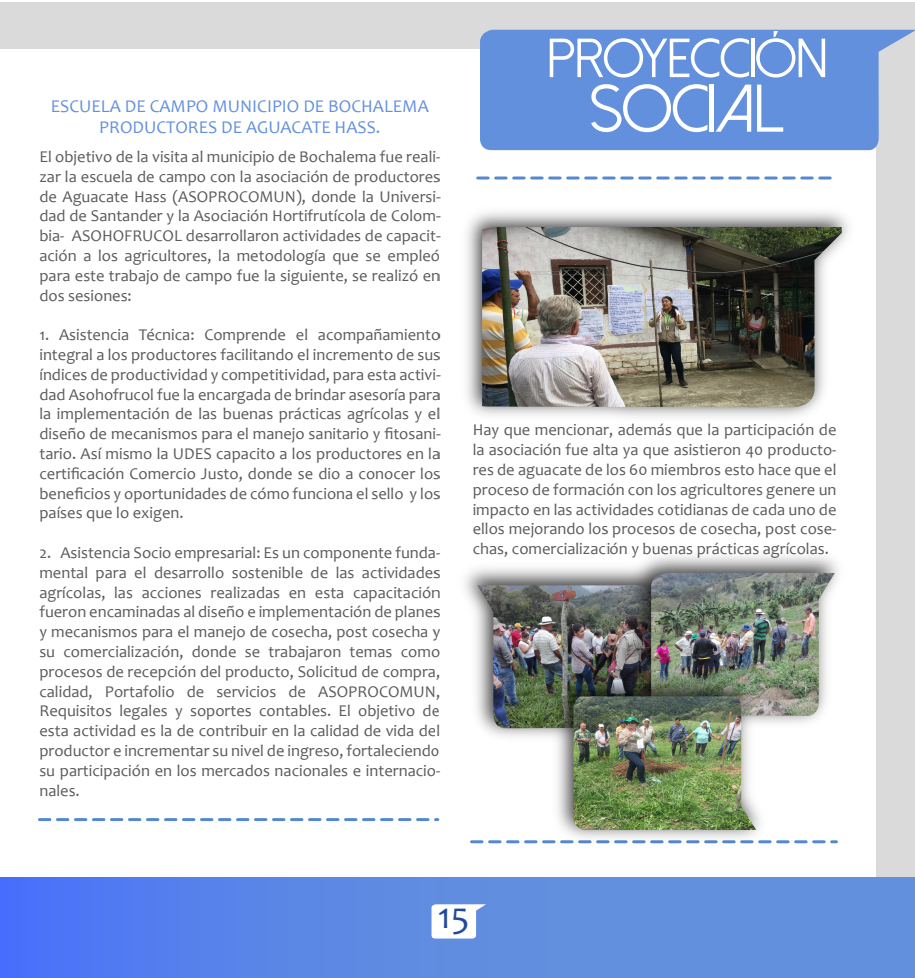
<style>
.page{position:relative;width:915px;height:978px;background:#fff}
.page>*{position:absolute;margin:0;border:0;box-sizing:border-box;transform-origin:0 0}
.t1{font:67.2px "Dolce Vita";color:#fff}
.t2{font:54.9px "Dolce Vita";color:#fff}
.t3{font:37.5px "Candara";color:#1f499b}
.t4{font:18px/21.6px "Candara";color:#6390dd;text-align:center}
.t5{font:16.5px/19.8px "Candara";color:#5b5b5b;text-align:justify}
</style>
<div class="page">
<div style="left:0;top:3px;width:915px;height:975px;background:#dadada"></div>
<div style="left:0;top:49px;width:875px;height:929px;background:#fff"></div>
<div style="left:0;top:878px;width:915px;height:100px;background:linear-gradient(to right,#5079f3,#6997d6)"></div>
<svg style="left:480px;top:30px;width:435px;height:120px;background:#6c95dc"></svg>
<svg style="left:39px;top:818px;width:399px;height:3px"></svg>
<svg style="left:431px;top:904px;width:55px;height:35px"></svg>
<svg style="left:471px;top:840px;width:365px;height:3px"></svg>
<img style="left:466px;top:176px;width:382px;height:241px">
<img style="left:482px;top:227px;width:359px;height:180px">
<img style="left:477px;top:585px;width:131px;height:143px">
<img style="left:608px;top:528px;width:268px;height:237px">
<img style="left:651px;top:573px;width:184px;height:143px">
<img style="left:519px;top:638px;width:270px;height:206px">
<img style="left:573px;top:696px;width:183px;height:134px">
<p class="t4" style="left:51px;top:95px;width:379px">ESCUELA DE CAMPO MUNICIPIO DE BOCHALEMA<br>PRODUCTORES DE AGUACATE HASS.</p>
<p class="t5" style="left:39px;top:147px;width:402px">El objetivo de la visita al municipio de Bochalema fue reali&shy;zar la escuela de campo con la asociación de productores de Aguacate Hass (ASOPROCOMUN), donde la Universi&shy;dad de Santander y la Asociación Hortifrutícola de Colom&shy;bia- ASOHOFRUCOL desarrollaron actividades de capacit&shy;ación a los agricultores, la metodología que se empleó para este trabajo de campo fue la siguiente, se realizó en dos sesiones:</p>
<p class="t5" style="left:39px;top:325px;width:402px">1. Asistencia Técnica: Comprende el acompañamiento integral a los productores facilitando el incremento de sus índices de productividad y competitividad, para esta activi&shy;dad Asohofrucol fue la encargada de brindar asesoría para la implementación de las buenas prácticas agrícolas y el diseño de mecanismos para el manejo sanitario y fitosani&shy;tario. Así mismo la UDES capacito a los productores en la certificación Comercio Justo, donde se dio a conocer los beneficios y oportunidades de cómo funciona el sello y los países que lo exigen.</p>
<p class="t5" style="left:39px;top:543px;width:402px">2. Asistencia Socio empresarial: Es un componente funda&shy;mental para el desarrollo sostenible de las actividades agrícolas, las acciones realizadas en esta capacitación fueron encaminadas al diseño e implementación de planes y mecanismos para el manejo de cosecha, post cosecha y su comercialización, donde se trabajaron temas como procesos de recepción del producto, Solicitud de compra, calidad, Portafolio de servicios de ASOPROCOMUN, Requisitos legales y soportes contables. El objetivo de esta actividad es la de contribuir en la calidad de vida del productor e incrementar su nivel de ingreso, fortaleciendo su participación en los mercados nacionales e internacio&shy;nales.</p>
<h2 class="t2" style="left:547px;top:31px;width:282px">PROYECCIÓN</h2>
<h1 class="t1" style="left:590px;top:75px;width:195px">SOCIAL</h1>
<p class="t5" style="left:473px;top:420px;width:365px">Hay que mencionar, además que la participación de la asociación fue alta ya que asistieron 40 producto&shy;res de aguacate de los 60 miembros esto hace que el proceso de formación con los agricultores genere un impacto en las actividades cotidianas de cada uno de ellos mejorando los procesos de cosecha, post cose&shy;chas, comercialización y buenas prácticas agrícolas.</p>
<h3 class="t3" style="left:438px;top:893px;width:33px">15</h3>
</div>
